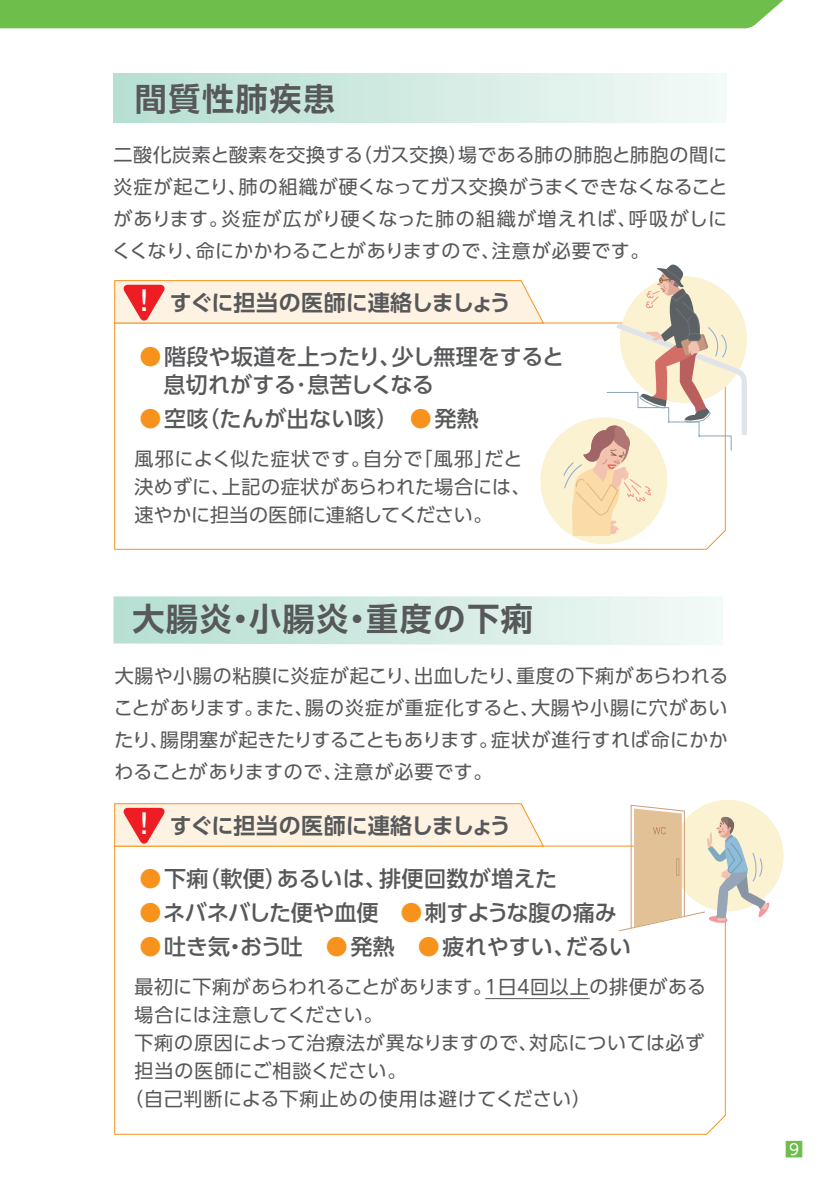
<style>
.page{position:relative;width:840px;height:1191px;background:#fff}
.page>*{position:absolute;margin:0;border:0;box-sizing:border-box;transform-origin:0 0}
.t1{font:700 32px "UD Shin Go Pr 6 De";letter-spacing:.05em;color:#57585a}
.t2{font:500 22px/28px "UD Shin Go Pr 6";color:#57585a}
.t3{font:500 22px "UD Shin Go Pr 6";letter-spacing:.02em;color:#57585a}
.t4{font:700 22px "UD Shin Go Pr 6 De";color:#57585a}
.t5{font:19px/32px "UD Shin Go Pr 6";letter-spacing:.025em;color:#57585a;text-align:justify}
.t6{font:18px "UD Shin Go Pr 6";color:#6dbe4b}
.s1{font-family:"Gothic MB101 Pr 5";font-weight:500;font-size:27.4px;color:#fff}
.s2{color:#f7931d}
</style>
<div class="page">
<div style="left:0;top:0;width:784px;height:28px;background:#6dbe4b"></div>
<svg style="left:114px;top:322px;width:607px;height:228px"></svg>
<div style="left:113px;top:74px;width:613px;height:49px;background:linear-gradient(to right,#b5ded1,#f2f9f6)"></div>
<svg style="left:114px;top:280px;width:430px;height:44px;background:#fce2cf"></svg>
<svg style="left:113px;top:596px;width:609px;height:49px;background:#d4ece4"></svg>
<svg style="left:114px;top:845px;width:612px;height:290px"></svg>
<svg style="left:114px;top:803px;width:430px;height:44px;background:#fce2cf"></svg>
<hr style="left:485px;top:998px;width:104px;height:1px;background:#57585a">
<div style="left:540px;top:417px;width:126px;height:127px;background:#fbf2d2;border-radius:50%"></div>
<div style="left:671px;top:800px;width:112px;height:111px;background:#fbf2d2;border-radius:50%"></div>
<svg style="left:617px;top:804px;width:153px;height:127px"></svg>
<svg style="left:562px;top:264px;width:184px;height:272px"></svg>
<h1 class="t1" style="left:135px;top:73px;width:201px">間質性肺疾患</h1>
<p class="t5" style="left:112px;top:138px;width:616px">二酸化炭素と酸素を交換する（ガス交換）場である肺の肺胞と肺胞の間に炎症が起こり、肺の組織が硬くなってガス交換がうまくできなくなることがあります。炎症が広がり硬くなった肺の組織が増えれば、呼吸がしにくくなり、命にかかわることがありますので、注意が必要です。</p>
<p class="t4" style="left:130px;top:284px;width:382px"><span class="s1">！</span>すぐに担当の医師に連絡しましょう</p>
<p class="t2" style="left:163px;top:342px;width:402px;text-indent:-24px"><span class="s2">●</span>階段や坂道を上ったり、少し無理をすると息切れがする･息苦しくなる</p>
<p class="t3" style="left:139px;top:401px;width:341px"><span class="s2">●</span>空咳（たんが出ない咳）　<span class="s2">●</span>発熱</p>
<p class="t5" style="left:134px;top:444px;width:397px;line-height:28px;text-align:left">風邪によく似た症状です。自分で「風邪」だと決めずに、上記の症状があらわれた場合には、速やかに担当の医師に連絡してください。</p>
<h1 class="t1" style="left:132px;top:593px;width:401px">大腸炎・小腸炎・重度の下痢</h1>
<p class="t5" style="left:114px;top:659px;width:616px">大腸や小腸の粘膜に炎症が起こり、出血したり、重度の下痢があらわれることがあります。また、腸の炎症が重症化すると、大腸や小腸に穴があいたり、腸閉塞が起きたりすることもあります。症状が進行すれば命にかかわることがありますので、注意が必要です。</p>
<p class="t4" style="left:130px;top:807px;width:382px"><span class="s1">！</span>すぐに担当の医師に連絡しましょう</p>
<p class="t3" style="left:139px;top:860px;width:419px"><span class="s2">●</span>下痢（軟便）あるいは、排便回数が増えた</p>
<p class="t2" style="left:139px;top:897px;width:478px"><span class="s2">●</span>ネバネバした便や血便　<span class="s2">●</span>刺すような腹の痛み</p>
<p class="t2" style="left:139px;top:931px;width:493px"><span class="s2">●</span>吐き気・おう吐　<span class="s2">●</span>発熱　<span class="s2">●</span>疲れやすい、だるい</p>
<p class="t5" style="left:134px;top:970px;width:573px">最初に下痢があらわれることがあります。1日4回以上の排便がある</p>
<p class="t5" style="left:134px;top:998px;width:250px">場合には注意してください。</p>
<p class="t5" style="left:134px;top:1026px;width:571px">下痢の原因によって治療法が異なりますので、対応については必ず</p>
<p class="t5" style="left:134px;top:1054px;width:273px">担当の医師にご相談ください。</p>
<p class="t5" style="left:124px;top:1082px;width:468px">（自己判断による下痢止めの使用は避けてください）</p>
<p class="t6" style="left:784px;top:1134px;width:19px">9</p>
</div>
